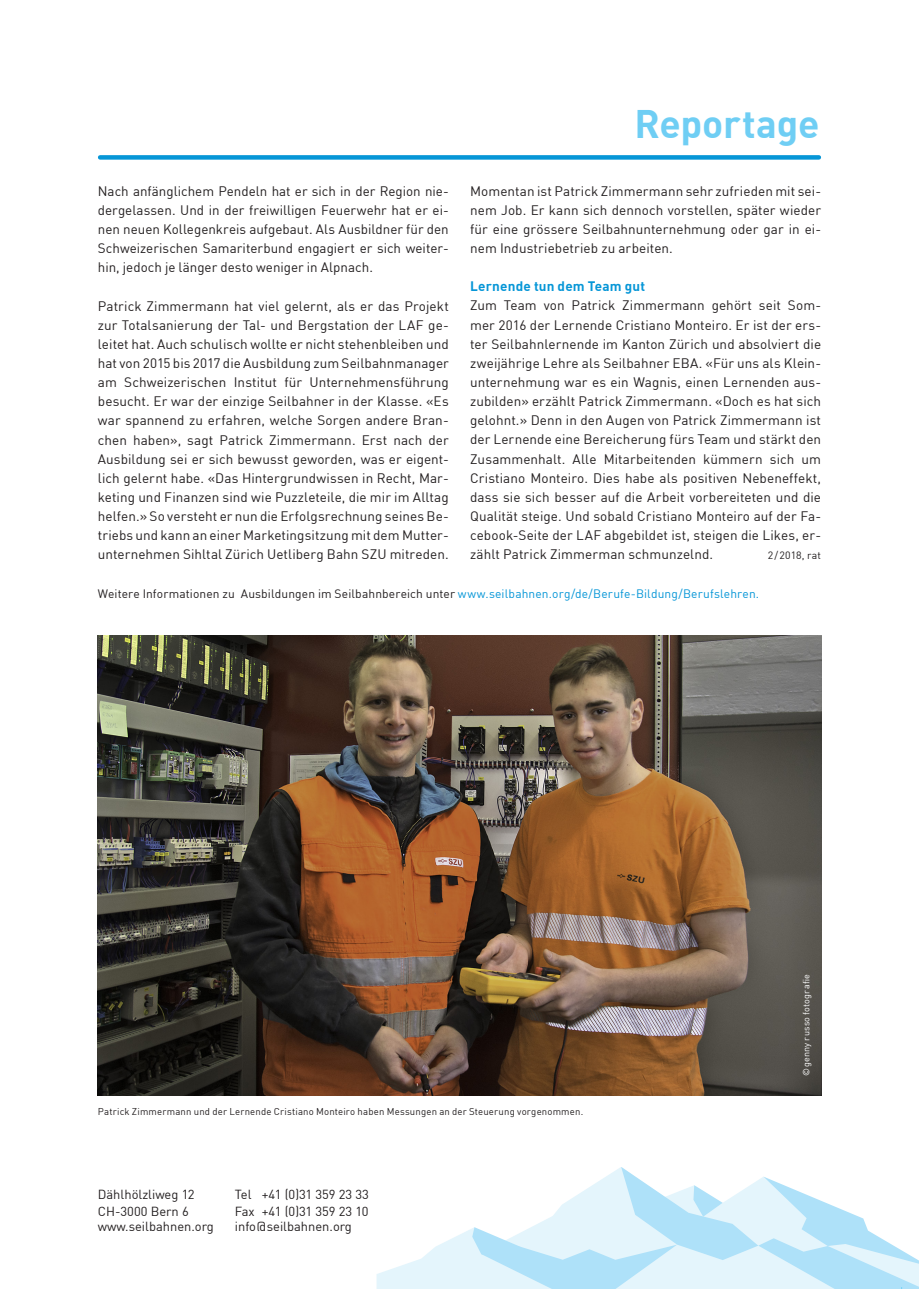
<style>
.page{position:relative;width:919px;height:1289px;background:#fff}
.page>*{position:absolute;margin:0;border:0;box-sizing:border-box;transform-origin:0 0}
.t1{font:700 39px "DIN";letter-spacing:-.005em;color:#6fcef4}
.t2{font:13.5px/19.2px "DIN";letter-spacing:.005em;color:#231f20;text-align:justify}
.t3{font:700 13.5px "DIN";letter-spacing:.015em;color:#0696d7}
.t4{font:12.9px/15.6px "DIN";color:#231f20}
.t5{font:12px "DIN";letter-spacing:.01em;color:#231f20}
.t6{font:10.5px "DIN";letter-spacing:.015em;color:#231f20}
.t7{font:9.75px "DIN";letter-spacing:.02em;color:#231f20}
.t8{font:9px "DIN";letter-spacing:.02em;color:#fff}
.s1{color:#0696d7}
</style>
<div class="page">
<div style="left:100px;top:155px;width:718px;height:5px;background:#0696d7"></div>
<svg style="left:532px;top:1167px;width:386px;height:121px"></svg>
<svg style="left:376px;top:1227px;width:158px;height:61px"></svg>
<img style="left:98px;top:636px;width:723px;height:459px">
<p class="t2" style="left:98px;top:181px;width:352px">Nach anfänglichem Pendeln hat er sich in der Region nie&shy;dergelassen. Und in der freiwilligen Feuerwehr hat er ei&shy;nen neuen Kollegenkreis aufgebaut. Als Ausbildner für den Schweizerischen Samariterbund engagiert er sich weiter&shy;hin, jedoch je länger desto weniger in Alpnach.</p>
<p class="t2" style="left:98px;top:296px;width:352px">Patrick Zimmermann hat viel gelernt, als er das Projekt zur Totalsanierung der Tal- und Bergstation der LAF ge&shy;leitet hat. Auch schulisch wollte er nicht stehenbleiben und hat von 2015 bis 2017 die Ausbildung zum Seilbahnmanager am Schweizerischen Institut für Unternehmensführung besucht. Er war der einzige Seilbahner in der Klasse. «Es war spannend zu erfahren, welche Sorgen andere Bran&shy;chen haben», sagt Patrick Zimmermann. Erst nach der Ausbildung sei er sich bewusst geworden, was er eigent&shy;lich gelernt habe. «Das Hintergrundwissen in Recht, Mar&shy;keting und Finanzen sind wie Puzzleteile, die mir im Alltag helfen.» So versteht er nun die Erfolgsrechnung seines Be&shy;triebs und kann an einer Marketingsitzung mit dem Mutter&shy;unternehmen Sihltal Zürich Uetliberg Bahn SZU mitreden.</p>
<h1 class="t1" style="left:634px;top:98px;width:186px">Reportage</h1>
<p class="t2" style="left:470px;top:181px;width:352px">Momentan ist Patrick Zimmermann sehr zufrieden mit sei&shy;nem Job. Er kann sich dennoch vorstellen, später wieder für eine grössere Seilbahnunternehmung oder gar in ei&shy;nem Industriebetrieb zu arbeiten.</p>
<p class="t3" style="left:470px;top:277px;width:176px">Lernende tun dem Team gut</p>
<p class="t2" style="left:470px;top:296px;width:352px">Zum Team von Patrick Zimmermann gehört seit Som&shy;mer 2016 der Lernende Cristiano Monteiro. Er ist der ers&shy;ter Seilbahnlernende im Kanton Zürich und absolviert die zweijährige Lehre als Seilbahner EBA. «Für uns als Klein&shy;unternehmung war es ein Wagnis, einen Lernenden aus&shy;zubilden» erzählt Patrick Zimmermann. «Doch es hat sich gelohnt.» Denn in den Augen von Patrick Zimmermann ist der Lernende eine Bereicherung fürs Team und stärkt den Zusammenhalt. Alle Mitarbeitenden kümmern sich um Cristiano Monteiro. Dies habe als positiven Nebeneffekt, dass sie sich besser auf die Arbeit vorbereiteten und die Qualität steige. Und sobald Cristiano Monteiro auf der Fa&shy;cebook-Seite der LAF abgebildet ist, steigen die Likes, er&shy;zählt Patrick Zimmerman schmunzelnd.</p>
<p class="t6" style="left:767px;top:549px;width:55px">2/2018, rat</p>
<p class="t5" style="left:98px;top:586px;width:662px">Weitere Informationen zu Ausbildungen im Seilbahnbereich unter <span class="s1">www.seilbahnen.org/de/Berufe-Bildung/Berufslehren.</span></p>
<p class="t7" style="left:98px;top:1104px;width:487px">Patrick Zimmermann und der Lernende Cristiano Monteiro haben Messungen an der Steuerung vorgenommen.</p>
<p class="t4" style="left:98px;top:1186px;width:117px">Dählhölzliweg 12<br>CH-3000 Bern 6 www.seilbahnen.org</p>
<p class="t4" style="left:235px;top:1186px;width:136px;text-align:justify">Tel +41 (0)31 359 23 33<br>Fax +41 (0)31 359 23 10 info@seilbahnen.org</p>
<p class="t8" style="left:800px;top:1076px;width:103px;rotate:-90deg">©genny russo fotografie</p>
</div>
